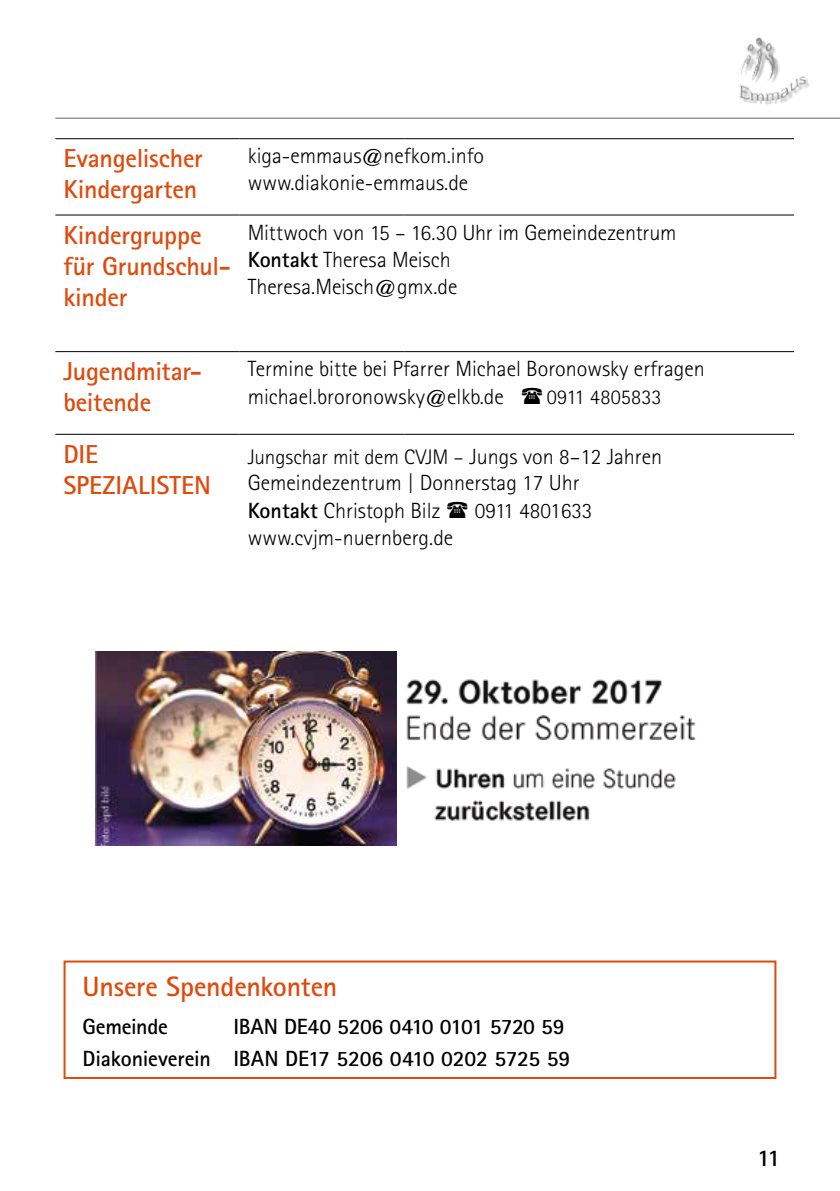
<style>
.page{position:relative;width:840px;height:1191px;background:#fff}
.page>*{position:absolute;margin:0;border:0;box-sizing:border-box;transform-origin:0 0}
.t1{font:700 28px "Rotis Sans Serif";letter-spacing:-.01em;color:#de4b0d}
.t2{font:700 26px/31.2px "Rotis Sans Serif";letter-spacing:-.005em;color:#de4b0d}
.t3{font:700 24px "Rotis Sans Serif";color:#000}
.t4{font:300 22px/27px "Rotis Sans Serif";color:#000}
.t5{font:700 22px/32px "Rotis Sans Serif";letter-spacing:-.015em;color:#000;text-align:right}
.t6{font:300 21px "Rotis Sans Serif";letter-spacing:-.005em;color:#000}
.s1{font-weight:700}
.s2{font-size:22px}
</style>
<div class="page">
<hr style="left:55px;top:118px;width:784px;height:1px;background:#646363">
<img style="left:739px;top:37px;width:70px;height:68px">
<hr style="left:55px;top:138px;width:184px;height:1px;background:#000">
<hr style="left:239px;top:138px;width:165px;height:1px;background:#000">
<hr style="left:404px;top:138px;width:389px;height:1px;background:#000">
<hr style="left:55px;top:215px;width:184px;height:1px;background:#000">
<hr style="left:239px;top:215px;width:165px;height:1px;background:#000">
<hr style="left:404px;top:215px;width:389px;height:1px;background:#000">
<hr style="left:55px;top:351px;width:184px;height:1px;background:#000">
<hr style="left:239px;top:351px;width:165px;height:1px;background:#000">
<hr style="left:404px;top:351px;width:389px;height:1px;background:#000">
<hr style="left:55px;top:434px;width:184px;height:1px;background:#000">
<hr style="left:239px;top:434px;width:165px;height:1px;background:#000">
<hr style="left:404px;top:434px;width:389px;height:1px;background:#000">
<img style="left:396px;top:657px;width:300px;height:182px">
<img style="left:95px;top:651px;width:301px;height:195px">
<div style="left:63px;top:960px;width:713px;height:119px;border:2px solid #de4b0d"></div>
<p class="t2" style="left:63px;top:142px;width:141px">Evangelischer<br>Kindergarten</p>
<p class="t4" style="left:247px;top:143px;width:238px;line-height:26.4px">kiga-emmaus@nefkom.info www.diakonie-emmaus.de</p>
<p class="t2" style="left:63px;top:219px;width:169px">Kindergruppe für Grundschul&shy;kinder</p>
<p class="t4" style="left:247px;top:219px;width:430px">Mittwoch von 15 – 16.30 Uhr im Gemeindezentrum<br><span class="s1">Kontakt</span> Theresa Meisch<br>Theresa.Meisch@gmx.de</p>
<p class="t2" style="left:63px;top:355px;width:140px">Jugendmitar&shy;beitende</p>
<p class="t4" style="left:247px;top:355px;width:458px;line-height:28px">Termine bitte bei Pfarrer Michael Boronowsky erfragen michael.broronowsky@elkb.de</p>
<p class="t6" style="left:546px;top:385px;width:116px">0911 4805833</p>
<p class="t2" style="left:63px;top:438px;width:149px">DIE<br>SPEZIALISTEN</p>
<p class="t6" style="left:247px;top:444px;width:416px">Jungschar mit dem CVJM – <span class="s2">Jungs von 8–12 Jahren</span></p>
<p class="t4" style="left:247px;top:468px;width:333px;line-height:28px">Gemeindezentrum | Donnerstag 17 Uhr<br><span class="s1">Kontakt</span> Christoph Bilz</p>
<p class="t4" style="left:474px;top:497px;width:119px">0911 4801633</p>
<p class="t4" style="left:247px;top:523px;width:207px">www.cvjm-nuernberg.de</p>
<p class="t1" style="left:82px;top:968px;width:256px">Unsere Spendenkonten</p>
<p class="t5" style="left:82px;top:1009px;width:87px">Gemeinde</p>
<p class="t5" style="left:82px;top:1009px;width:489px">IBAN DE40 5206 0410 0101 5720 59<br>Diakonieverein IBAN DE17 5206 0410 0202 5725 59</p>
<p class="t3" style="left:756px;top:1143px;width:25px">11</p>
</div>
